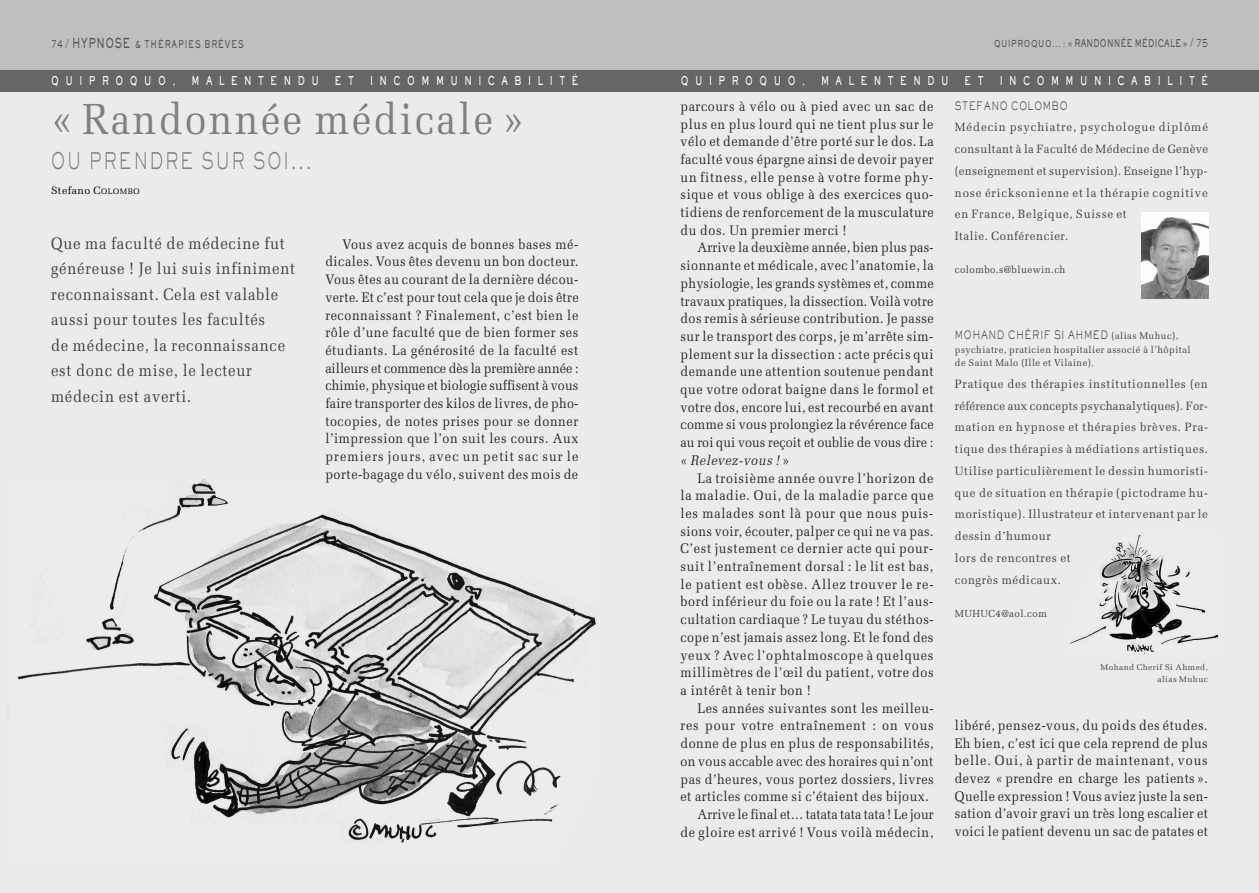
<style>
.page{position:relative;width:1259px;height:893px;background:#ebebeb}
.page>*{position:absolute;margin:0;border:0;box-sizing:border-box;transform-origin:0 0}
.t1{font:43.5px "Melior";letter-spacing:.055em;color:#808080;scale:.9 1}
.t2{font:300 22.5px "AT Sackers Gothic";letter-spacing:.14em;color:#808080;scale:.65 1}
.t3{font:16.5px/25.5px "Melior";letter-spacing:.05em;color:#404040;scale:.9 1}
.t4{font:13.8px/17.7px "Melior";letter-spacing:.04em;color:#262626;text-align:justify;scale:.91 1}
.t5{font:13.8px "Melior";letter-spacing:.01em;color:#262626;scale:.91 1}
.t6{font:13.8px "Melior";letter-spacing:.065em;color:#262626;scale:.91 1}
.t7{font:12px/21.8px "Melior";letter-spacing:.055em;color:#404040;scale:.95 1}
.t8{font:12px "AT Sackers Heavy Gothic";letter-spacing:.825em;color:#fff;scale:.65 1}
.t9{font:300 11.4px "AT Sackers Gothic";letter-spacing:.08em;color:#404040;scale:.71 1}
.t10{font:10.5px "AT Sackers Heavy Gothic";letter-spacing:.035em;color:#595959;scale:.65 1}
.t11{font:10.5px "AT Sackers Heavy Gothic";letter-spacing:.125em;color:#595959;scale:.65 1}
.t12{font:10.5px "Melior";letter-spacing:.05em;color:#000}
.t13{font:10.2px "Melior";letter-spacing:.045em;color:#404040;scale:.95 1}
.t14{font:9.75px/13.5px "Melior";letter-spacing:.05em;color:#404040;scale:.95 1}
.t15{font:8.25px/12px "Melior";letter-spacing:.05em;color:#404040;text-align:right}
.s1{font-family:"AT Sackers Gothic";font-weight:300;font-size:12px;color:#404040}
.s2{font-size:13.5px}
.s3{font-size:9.45px}
.s4{font-size:9px}
.s5{font-style:italic}
.s6{font-size:7.8px}
.s7{font-family:"Melior";font-weight:400;font-size:9.75px}
</style>
<div class="page">
<div style="left:0;top:0;width:1259px;height:81px;background:#bfbfbf"></div>
<div style="left:0;top:70px;width:1259px;height:21px;background:#666"></div>
<img style="left:1141px;top:213px;width:67px;height:85px">
<img style="left:17px;top:478px;width:579px;height:365px">
<img style="left:1070px;top:534px;width:149px;height:120px">
<p class="t11" style="left:51px;top:40px;width:298px"><span class="s1">74 /</span> <span class="s2">HYPNOSE</span> &amp; THÉRAPIES BRÈVES</p>
<p class="t10" style="left:994px;top:39px;width:330px"><span class="s3">QUIPROQUO...</span> <span class="s4">:</span> « RANDONNÉE MÉDICALE » <span class="s1">/ 75</span></p>
<p class="t8" style="left:51px;top:76px;width:192px">QUIPROQUO,</p>
<p class="t8" style="left:191px;top:76px;width:197px">MALENTENDU</p>
<p class="t8" style="left:335px;top:76px;width:31px">E T</p>
<p class="t8" style="left:370px;top:76px;width:322px">INCOMMUNICABILITÉ</p>
<p class="t8" style="left:681px;top:76px;width:192px">QUIPROQUO,</p>
<p class="t8" style="left:821px;top:76px;width:197px">MALENTENDU</p>
<p class="t8" style="left:964px;top:76px;width:31px">E T</p>
<p class="t8" style="left:999px;top:76px;width:322px">INCOMMUNICABILITÉ</p>
<h1 class="t1" style="left:51px;top:94px;width:528px">« Randonnée médicale »</h1>
<p class="t4" style="left:680px;top:97px;width:280px">parcours à vélo ou à pied avec un sac de plus en plus lourd qui ne tient plus sur le vélo et demande d’être porté sur le dos. La faculté vous épargne ainsi de devoir payer un fitness, elle pense à votre forme phy&shy;sique et vous oblige à des exercices quo&shy;tidiens de renforcement de la musculature du dos. Un premier merci !</p>
<p class="t4" style="left:680px;top:239px;width:280px;text-indent:17px">Arrive la deuxième année, bien plus pas&shy;sionnante et médicale, avec l’anatomie, la physiologie, les grands systèmes et, comme travaux pratiques, la dissection. Voilà votre dos remis à sérieuse contribution. Je passe sur le transport des corps, je m’arrête sim&shy;plement sur la dissection : acte précis qui demande une attention soutenue pendant que votre odorat baigne dans le formol et votre dos, encore lui, est recourbé en avant comme si vous prolongiez la révérence face au roi qui vous reçoit et oublie de vous dire : « <span class="s5">Relevez-vous !</span> »</p>
<p class="t4" style="left:680px;top:469px;width:280px;text-indent:17px">La troisième année ouvre l’horizon de la maladie. Oui, de la maladie parce que les malades sont là pour que nous puis&shy;sions voir, écouter, palper ce qui ne va pas.<br>C’est justement ce dernier acte qui pour&shy;suit l’entraînement dorsal : le lit est bas, le patient est obèse. Allez trouver le re&shy;bord inférieur du foie ou la rate ! Et l’aus&shy;cultation cardiaque ? Le tuyau du stéthos&shy;cope n’est jamais assez long. Et le fond des yeux ? Avec l’ophtalmoscope à quelques millimètres de l’œil du patient, votre dos a intérêt à tenir bon !</p>
<p class="t4" style="left:697px;top:699px;width:261px">Les années suivantes sont les meilleu-</p>
<p class="t6" style="left:680px;top:717px;width:280px">res pour votre entraînement : on vous</p>
<p class="t4" style="left:680px;top:734px;width:280px">donne de plus en plus de responsabilités,</p>
<p class="t4" style="left:680px;top:752px;width:279px">on vous accable avec des horaires qui n’ont</p>
<p class="t4" style="left:680px;top:770px;width:280px">pas d’heures, vous portez dossiers, livres</p>
<p class="t4" style="left:680px;top:788px;width:274px">et articles comme si c’étaient des bijoux.</p>
<p class="t5" style="left:697px;top:806px;width:261px">Arrive le final et… tatata tata tata ! Le jour</p>
<p class="t4" style="left:680px;top:823px;width:279px">de gloire est arrivé ! Vous voilà médecin,</p>
<p class="t9" style="left:955px;top:101px;width:160px">STEFANO COLOMBO</p>
<p class="t7" style="left:955px;top:116px;width:268px">Médecin psychiatre, psychologue diplômé consultant à la Faculté de Médecine de Genève (enseignement et supervision). Enseigne l’hyp&shy;nose éricksonienne et la thérapie cognitive en France, Belgique, Suisse et<br>Italie. Conférencier.</p>
<p class="t13" style="left:955px;top:264px;width:118px">colombo.s@bluewin.ch</p>
<h2 class="t2" style="left:51px;top:153px;width:402px">OU PRENDRE SUR SOI...</h2>
<p class="t12" style="left:51px;top:184px;width:90px">Stefano C<span class="s6">OLOMBO</span></p>
<p class="t3" style="left:51px;top:230px;width:273px">Que ma faculté de médecine fut généreuse ! Je lui suis infiniment reconnaissant. Cela est valable aussi pour toutes les facultés<br>de médecine, la reconnaissance est donc de mise, le lecteur médecin est averti.</p>
<p class="t4" style="left:325px;top:235px;width:280px;text-indent:17px">Vous avez acquis de bonnes bases mé&shy;dicales. Vous êtes devenu un bon docteur.<br>Vous êtes au courant de la dernière décou&shy;verte. Et c’est pour tout cela que je dois être reconnaissant ? Finalement, c’est bien le rôle d’une faculté que de bien former ses étudiants. La générosité de la faculté est ailleurs et commence dès la première année : chimie, physique et biologie suffisent à vous faire transporter des kilos de livres, de pho&shy;tocopies, de notes prises pour se donner l’impression que l’on suit les cours. Aux premiers jours, avec un petit sac sur le porte-bagage du vélo, suivent des mois de</p>
<p class="t9" style="left:955px;top:331px;width:316px">MOHAND CHÉRIF SI AHMED <span class="s7">(alias Muhuc),</span></p>
<p class="t14" style="left:955px;top:342px;width:250px">psychiatre, praticien hospitalier associé à l’hôpital de Saint Malo (Ille et Vilaine).</p>
<p class="t7" style="left:955px;top:373px;width:268px">Pratique des thérapies institutionnelles (en référence aux concepts psychanalytiques). For&shy;mation en hypnose et thérapies brèves. Pra&shy;tique des thérapies à médiations artistiques.<br>Utilise particulièrement le dessin humoristi&shy;que de situation en thérapie (pictodrame hu&shy;moristique). Illustrateur et intervenant par le dessin d’humour<br>lors de rencontres et<br>congrès médicaux.</p>
<p class="t13" style="left:955px;top:607px;width:99px">MUHUC4@aol.com</p>
<p class="t15" style="left:1100px;top:661px;width:109px">Mohand Cherif Si Ahmed, alias Muhuc</p>
<p class="t4" style="left:955px;top:716px;width:280px">libéré, pensez-vous, du poids des études.<br>Eh bien, c’est ici que cela reprend de plus belle. Oui, à partir de maintenant, vous devez « prendre en charge les patients ».<br>Quelle expression ! Vous aviez juste la sen&shy;sation d’avoir gravi un très long escalier et voici le patient devenu un sac de patates et</p>
</div>
